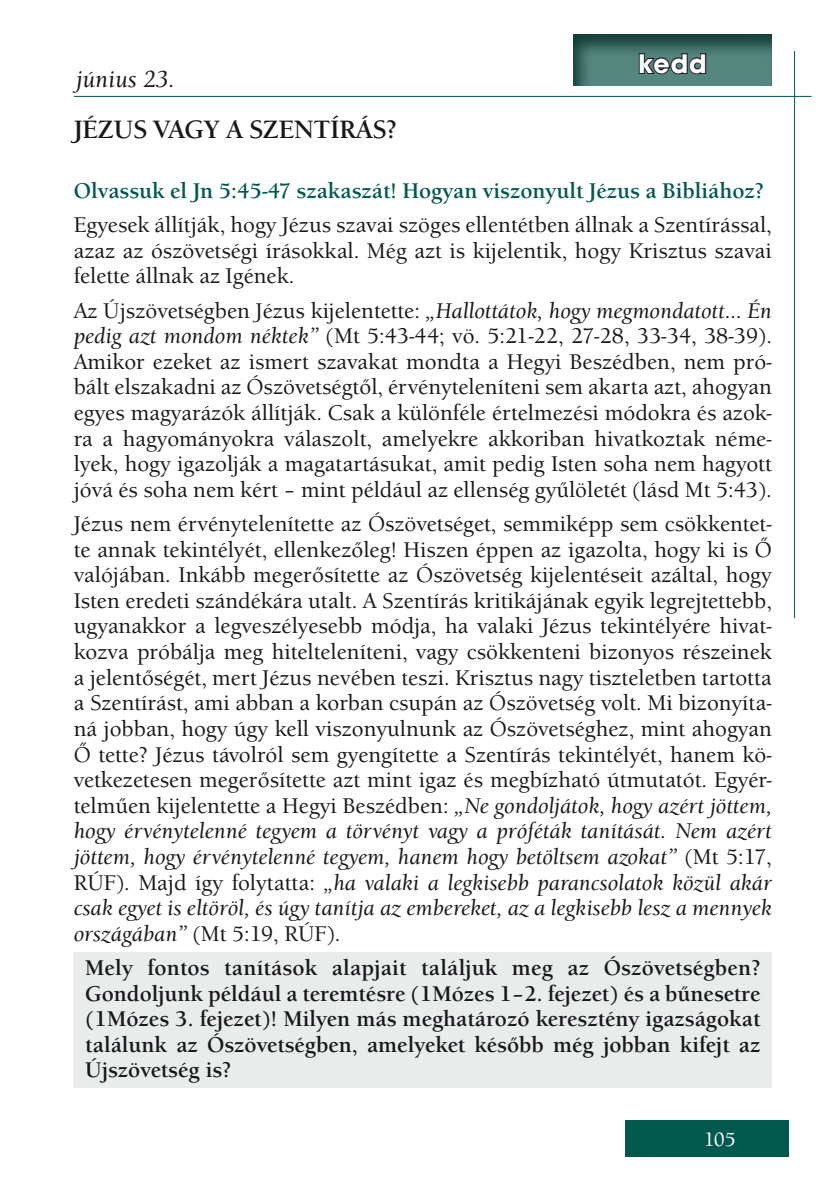
<style>
.page{position:relative;width:840px;height:1191px;background:#fff}
.page>*{position:absolute;margin:0;border:0;box-sizing:border-box;transform-origin:0 0}
.t1{font:700 28px "Avant Gar Got Itc TEE";color:#fff}
.t2{font:700 26px "Berkeley Old Sty Itc TEE";color:#1a171c}
.t3{font:italic 500 24px "Berkeley Old Sty Itc TEE";color:#1a171c}
.t4{font:500 22px/25.6px "Berkeley Old Sty Itc TEE";color:#1a171c;text-align:justify}
.t5{font:700 22px/25.6px "Berkeley Old Sty Itc TEE";color:#1a171c;text-align:justify}
.t6{font:700 22px "Berkeley Old Sty Itc TEE";color:#00584e}
.t7{font:500 20px "Berkeley Old Sty Itc TEE";color:#fff}
.s1{font-style:italic}
</style>
<div class="page">
<div style="left:624px;top:1120px;width:164px;height:37px;background:#00584e"></div>
<hr style="left:74px;top:96px;width:737px;height:1px;background:#00584e">
<hr style="left:793px;top:51px;width:1px;height:567px;background:#00584e">
<svg style="left:573px;top:34px;width:199px;height:52px;background:#417168"></svg>
<svg style="left:637px;top:52px;width:70px;height:24px;background:#3b5755"></svg>
<div style="left:74px;top:952px;width:697px;height:135px;background:#e8edec"></div>
<p class="t1" style="left:638px;top:46px;width:70px">kedd</p>
<p class="t3" style="left:76px;top:65px;width:100px">június 23.</p>
<p class="t2" style="left:74px;top:115px;width:324px">JÉZUS VAGY A SZENTÍRÁS?</p>
<p class="t6" style="left:74px;top:178px;width:691px">Olvassuk el Jn 5:45-47 szakaszát! Hogyan viszonyult Jézus a Bibliához?</p>
<p class="t4" style="left:74px;top:212px;width:699px">Egyesek állítják, hogy Jézus szavai szöges ellentétben állnak a Szentírással, azaz az ószövetségi írásokkal. Még azt is kijelentik, hogy Krisztus szavai felette állnak az Igének.</p>
<p class="t4" style="left:74px;top:297px;width:699px">Az Újszövetségben Jézus kijelentette: <span class="s1">„Hallottátok, hogy megmondatott</span>… <span class="s1">Én pedig azt mondom néktek”</span> (Mt 5:43-44; vö. 5:21-22, 27-28, 33-34, 38-39).<br>Amikor ezeket az ismert szavakat mondta a Hegyi Beszédben, nem pró&shy;bált elszakadni az Ószövetségtől, érvényteleníteni sem akarta azt, ahogyan egyes magyarázók állítják. Csak a különféle értelmezési módokra és azok&shy;ra a hagyományokra válaszolt, amelyekre akkoriban hivatkoztak néme&shy;lyek, hogy igazolják a magatartásukat, amit pedig Isten soha nem hagyott jóvá és soha nem kért – mint például az ellenség gyűlöletét (lásd Mt 5:43).</p>
<p class="t4" style="left:74px;top:511px;width:699px">Jézus nem érvénytelenítette az Ószövetséget, semmiképp sem csökkentet&shy;te annak tekintélyét, ellenkezőleg! Hiszen éppen az igazolta, hogy ki is Ő valójában. Inkább megerősítette az Ószövetség kijelentéseit azáltal, hogy Isten eredeti szándékára utalt. A Szentírás kritikájának egyik legrejtettebb, ugyanakkor a legveszélyesebb módja, ha valaki Jézus tekintélyére hivat&shy;kozva próbálja meg hitelteleníteni, vagy csökkenteni bizonyos részeinek a jelentőségét, mert Jézus nevében teszi. Krisztus nagy tiszteletben tartotta a Szentírást, ami abban a korban csupán az Ószövetség volt. Mi bizonyíta&shy;ná jobban, hogy úgy kell viszonyulnunk az Ószövetséghez, mint ahogyan Ő tette? Jézus távolról sem gyengítette a Szentírás tekintélyét, hanem kö&shy;vetkezetesen megerősítette azt mint igaz és megbízható útmutatót. Egyér&shy;telműen kijelentette a Hegyi Beszédben: <span class="s1">„Ne gondoljátok, hogy azért jöttem, hogy érvénytelenné tegyem a törvényt vagy a próféták tanítását. Nem azért jöttem, hogy érvénytelenné tegyem, hanem hogy betöltsem azokat”</span> (Mt 5:17, RÚF). Majd így folytatta: <span class="s1">„ha valaki a legkisebb parancsolatok közül akár csak egyet is eltöröl, és úgy tanítja az embereket, az a legkisebb lesz a mennyek országában”</span> (Mt 5:19, RÚF).</p>
<p class="t5" style="left:85px;top:955px;width:676px">Mely fontos tanítások alapjait találjuk meg az Ószövetségben?<br>Gondoljunk például a teremtésre (1Mózes 1–2. fejezet) és a bűnesetre (1Mózes 3. fejezet)! Milyen más meghatározó keresztény igazságokat találunk az Ószövetségben, amelyeket később még jobban kifejt az Újszövetség is?</p>
<p class="t7" style="left:703px;top:1128px;width:33px">105</p>
</div>
